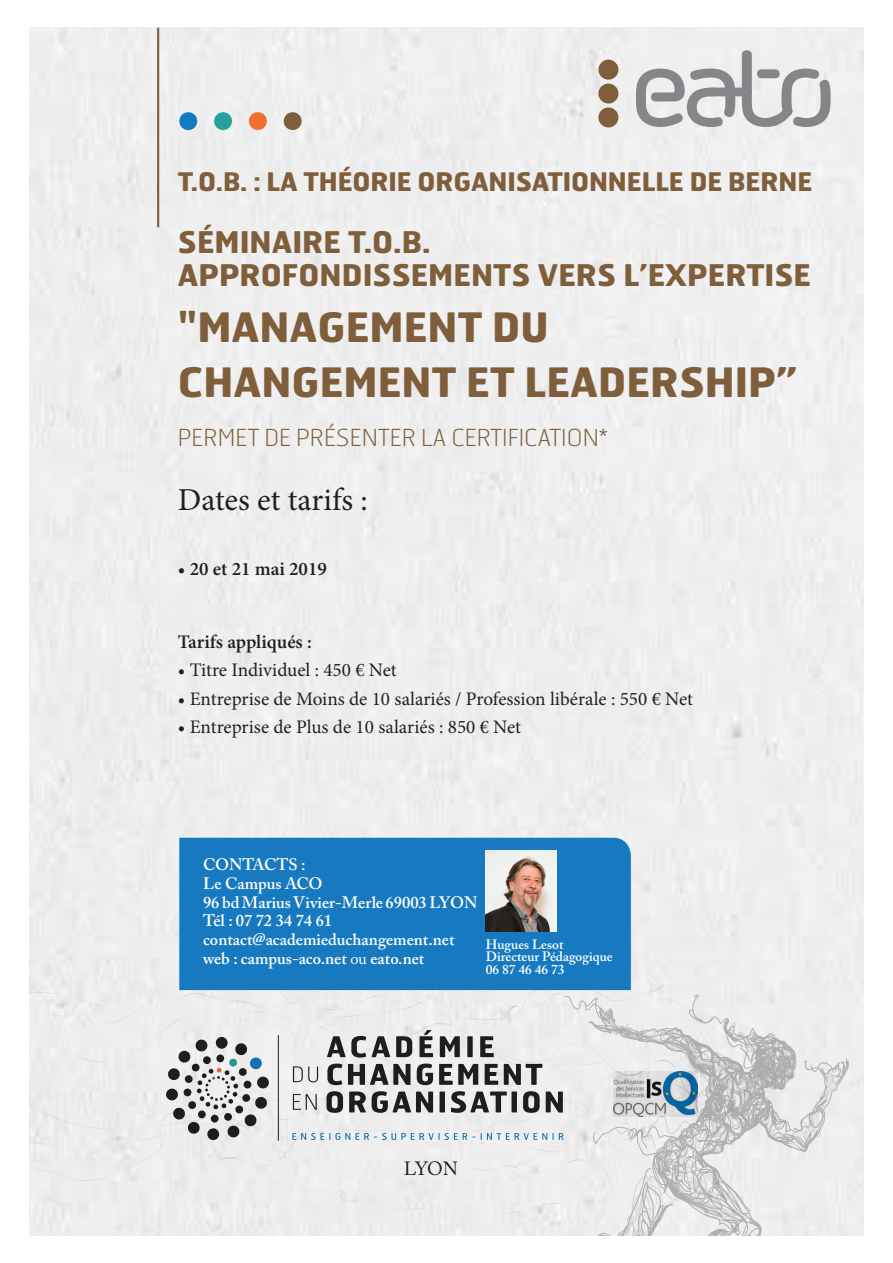
<style>
.page{position:relative;width:893px;height:1263px;background:#fff}
.page>*{position:absolute;margin:0;border:0;box-sizing:border-box;transform-origin:0 0}
.t1{font:700 40.5px/55.5px "Hermes";color:#7f5e3b}
.t2{font:31.95px "Minion Pro";color:#231f20}
.t3{font:700 29.85px "Hermes";color:#7f5e3b}
.t4{font:700 25.5px "Hermes";letter-spacing:-.005em;color:#7f5e3b}
.t5{font:100 23.4px "Hermes";color:#7f5e3b}
.t6{font:19.2px "Minion Pro";color:#231f20}
.t7{font:600 19.2px "Minion Pro";color:#231f20}
.t8{font:19.05px "Adobe Caslon Pro";color:#231f20}
.t9{font:600 16.5px "Adobe Caslon Pro";color:#fff}
.t10{font:600 13.5px "Adobe Caslon Pro";color:#fff}
.s1{font-size:42.6px}
.s2{font-weight:400}
</style>
<div class="page">
<div style="left:30px;top:28px;width:833px;height:1207px;background:#efefef"></div>
<hr style="left:157px;top:28px;width:2px;height:199px;background:#7f5e3b">
<svg style="left:178px;top:111px;width:20px;height:20px"></svg>
<svg style="left:213px;top:111px;width:20px;height:20px"></svg>
<svg style="left:248px;top:111px;width:20px;height:20px"></svg>
<svg style="left:282px;top:111px;width:21px;height:20px"></svg>
<div style="left:598px;top:60px;width:20px;height:20px;background:#7f5e3b;border-radius:50%"></div>
<div style="left:598px;top:84px;width:20px;height:20px;background:#7f5e3b;border-radius:50%"></div>
<div style="left:598px;top:107px;width:20px;height:20px;background:#7f5e3b;border-radius:50%"></div>
<svg style="left:636px;top:50px;width:195px;height:77px"></svg>
<svg style="left:30px;top:945px;width:818px;height:290px"></svg>
<hr style="left:278px;top:1035px;width:1px;height:106px;background:#231f20">
<img style="left:613px;top:1072px;width:85px;height:44px">
<div style="left:179px;top:838px;width:452px;height:152px;background:#177ac0"></div>
<img style="left:486px;top:851px;width:70px;height:81px">
<p class="t4" style="left:178px;top:165px;width:636px">T.O.B. : LA THÉORIE ORGANISATIONNELLE DE BERNE</p>
<p class="t3" style="left:178px;top:223px;width:254px">SÉMINAIRE T.O.B.</p>
<p class="t3" style="left:178px;top:256px;width:635px">APPROFONDISSEMENTS VERS L’EXPERTISE</p>
<p class="t1" style="left:178px;top:298px;width:621px"><span class="s1">"</span>MANAGEMENT DU<br>CHANGEMENT ET LEADERSHIP”</p>
<p class="t5" style="left:178px;top:423px;width:431px">PERMET DE PRÉSENTER LA CERTIFICATION*</p>
<p class="t2" style="left:178px;top:479px;width:191px">Dates et tarifs :</p>
<p class="t7" style="left:178px;top:557px;width:151px">• 20 et 21 mai 2019</p>
<p class="t7" style="left:178px;top:631px;width:135px">Tarifs appliqués :</p>
<p class="t6" style="left:178px;top:657px;width:220px">• Titre Individuel : 450 € Net</p>
<p class="t6" style="left:178px;top:685px;width:517px">• Entreprise de Moins de 10 salariés / Profession libérale : 550 € Net</p>
<p class="t6" style="left:178px;top:714px;width:345px">• Entreprise de Plus de 10 salariés : 850 € Net</p>
<p class="t9" style="left:203px;top:855px;width:104px">CONTACTS :</p>
<p class="t9" style="left:203px;top:873px;width:121px">Le Campus ACO</p>
<p class="t9" style="left:203px;top:892px;width:276px">96 bd Marius Vivier-Merle 69003 LYON</p>
<p class="t9" style="left:203px;top:911px;width:131px">Tél : 07 72 34 74 61</p>
<p class="t9" style="left:203px;top:930px;width:253px">contact@academieduchangement.net</p>
<p class="t9" style="left:203px;top:948px;width:223px">web : campus-aco.net <span class="s2">ou</span> eato.net</p>
<p class="t10" style="left:486px;top:936px;width:79px">Hugues Lesot</p>
<p class="t10" style="left:486px;top:949px;width:128px">Directeur Pédagogique</p>
<p class="t10" style="left:486px;top:961px;width:80px">06 87 46 46 73</p>
<p class="t8" style="left:404px;top:1158px;width:56px">LYON</p>
</div>
